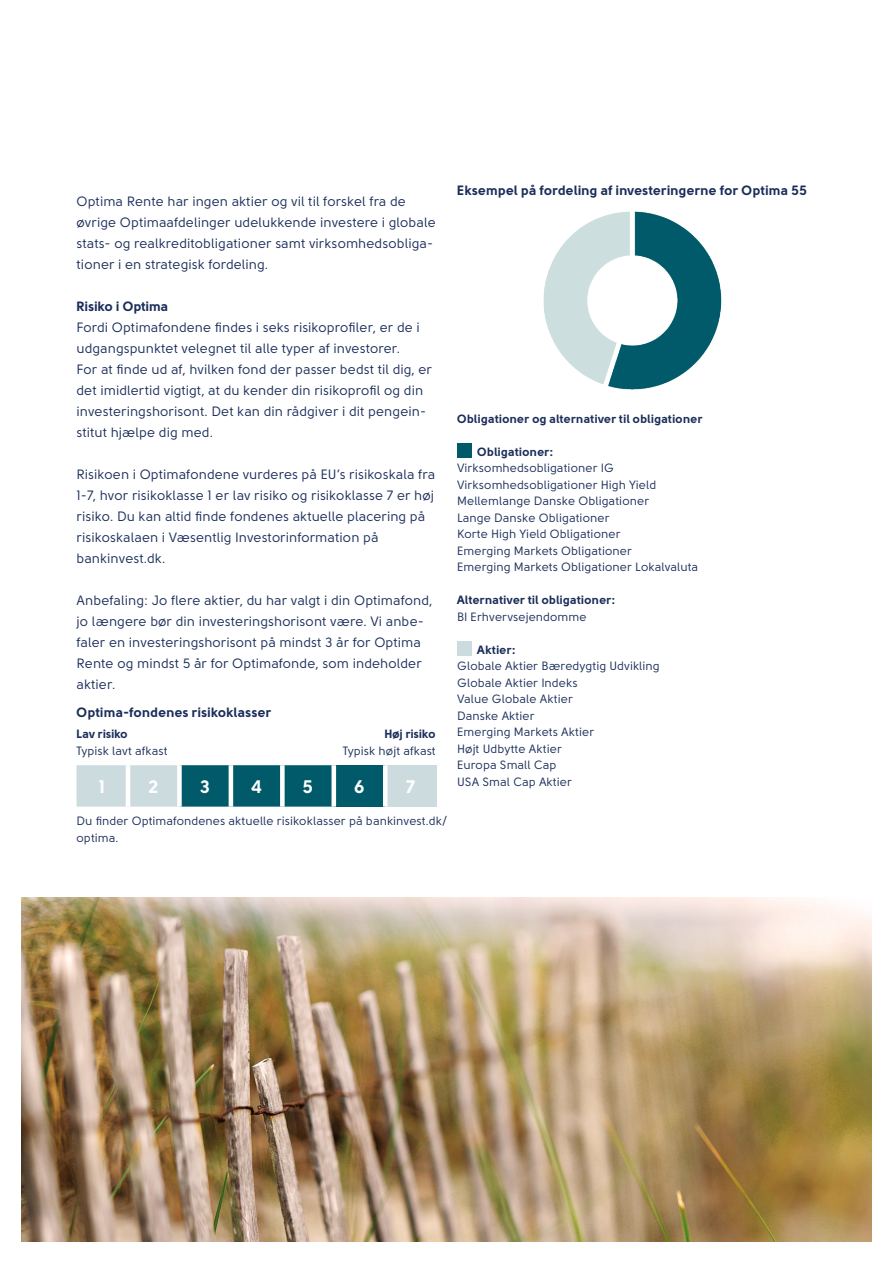
<style>
.page{position:relative;width:893px;height:1263px;background:#fff}
.page>*{position:absolute;margin:0;border:0;box-sizing:border-box;transform-origin:0 0}
.t1{font:700 18.15px "Solomon Sans";color:#fff}
.t2{font:13.5px/21px "Solomon Sans";color:#1b2e5a}
.t3{font:700 13.5px "Solomon Sans";letter-spacing:.01em;color:#1b2e5a}
.t4{font:12px/16.5px "Solomon Sans";color:#1b2e5a}
.t5{font:700 12px "Solomon Sans";letter-spacing:.015em;color:#1b2e5a}
</style>
<div class="page">
<img style="left:21px;top:898px;width:851px;height:344px">
<img style="left:543px;top:211px;width:179px;height:179px">
<div style="left:457px;top:443px;width:15px;height:15px;background:#005a69"></div>
<div style="left:457px;top:641px;width:15px;height:15px;background:#ccdcde"></div>
<svg style="left:77px;top:765px;width:255px;height:42px;background:#56909a"></svg>
<div style="left:334px;top:765px;width:51px;height:42px;background:#005a69"></div>
<div style="left:385px;top:765px;width:52px;height:42px;background:#ccdcde"></div>
<hr style="left:126px;top:765px;width:4px;height:42px;background:#fff">
<div style="left:177px;top:765px;width:5px;height:42px;background:#fff"></div>
<hr style="left:229px;top:765px;width:4px;height:42px;background:#fff">
<div style="left:280px;top:765px;width:5px;height:42px;background:#fff"></div>
<hr style="left:332px;top:765px;width:4px;height:42px;background:#fff">
<div style="left:383px;top:765px;width:5px;height:42px;background:#fff"></div>
<p class="t2" style="left:77px;top:191px;width:331px">Optima Rente har ingen aktier og vil til forskel fra de</p>
<p class="t2" style="left:77px;top:212px;width:361px">øvrige Optimaafdelinger udelukkende investere i globale</p>
<p class="t2" style="left:77px;top:233px;width:358px">stats- og realkreditobligationer samt virksomhedsobliga&shy;tioner i en strategisk fordeling.</p>
<p class="t3" style="left:77px;top:299px;width:93px">Risiko i Optima</p>
<p class="t2" style="left:77px;top:317px;width:345px">Fordi Optimafondene findes i seks risikoprofiler, er de i</p>
<p class="t2" style="left:77px;top:338px;width:325px">udgangspunktet velegnet til alle typer af investorer.</p>
<p class="t2" style="left:77px;top:359px;width:357px">For at finde ud af, hvilken fond der passer bedst til dig, er</p>
<p class="t2" style="left:77px;top:380px;width:348px">det imidlertid vigtigt, at du kender din risikoprofil og din</p>
<p class="t2" style="left:77px;top:401px;width:351px">investeringshorisont. Det kan din rådgiver i dit pengein&shy;stitut hjælpe dig med.</p>
<p class="t2" style="left:77px;top:464px;width:360px">Risikoen i Optimafondene vurderes på EU’s risikoskala fra</p>
<p class="t2" style="left:77px;top:485px;width:359px">1-7, hvor risikoklasse 1 er lav risiko og risikoklasse 7 er høj</p>
<p class="t2" style="left:77px;top:506px;width:350px">risiko. Du kan altid finde fondenes aktuelle placering på risikoskalaen i Væsentlig Investorinformation på</p>
<p class="t2" style="left:77px;top:548px;width:90px">bankinvest.dk.</p>
<p class="t2" style="left:77px;top:590px;width:357px">Anbefaling: Jo flere aktier, du har valgt i din Optimafond,</p>
<p class="t2" style="left:77px;top:611px;width:349px">jo længere bør din investeringshorisont være. Vi anbe&shy;faler en investeringshorisont på mindst 3 år for Optima Rente og mindst 5 år for Optimafonde, som indeholder aktier.</p>
<p class="t3" style="left:77px;top:704px;width:196px">Optima-fondenes risikoklasser</p>
<p class="t5" style="left:77px;top:727px;width:53px">Lav risiko</p>
<p class="t4" style="left:77px;top:742px;width:93px">Typisk lavt afkast</p>
<p class="t5" style="left:384px;top:727px;width:53px">Høj risiko</p>
<p class="t4" style="left:343px;top:742px;width:94px">Typisk højt afkast</p>
<p class="t1" style="left:99px;top:776px;width:7px">1</p>
<p class="t1" style="left:149px;top:776px;width:12px">2</p>
<p class="t1" style="left:200px;top:776px;width:12px">3</p>
<p class="t1" style="left:251px;top:776px;width:12px">4</p>
<p class="t1" style="left:303px;top:776px;width:12px">5</p>
<p class="t1" style="left:354px;top:776px;width:12px">6</p>
<p class="t1" style="left:407px;top:776px;width:10px">7</p>
<p class="t4" style="left:77px;top:813px;width:372px">Du finder Optimafondenes aktuelle risikoklasser på bankinvest.dk/ optima.</p>
<p class="t3" style="left:457px;top:182px;width:351px">Eksempel på fordeling af investeringerne for Optima 55</p>
<p class="t5" style="left:457px;top:412px;width:247px">Obligationer og alternativer til obligationer</p>
<p class="t5" style="left:477px;top:445px;width:78px">Obligationer:</p>
<p class="t4" style="left:457px;top:460px;width:159px">Virksomhedsobligationer IG</p>
<p class="t4" style="left:457px;top:476px;width:201px">Virksomhedsobligationer High Yield</p>
<p class="t4" style="left:457px;top:493px;width:194px">Mellemlange Danske Obligationer</p>
<p class="t4" style="left:457px;top:509px;width:154px">Lange Danske Obligationer</p>
<p class="t4" style="left:457px;top:526px;width:165px">Korte High Yield Obligationer</p>
<p class="t4" style="left:457px;top:542px;width:176px">Emerging Markets Obligationer</p>
<p class="t4" style="left:457px;top:559px;width:243px">Emerging Markets Obligationer Lokalvaluta</p>
<p class="t5" style="left:457px;top:593px;width:160px">Alternativer til obligationer:</p>
<p class="t4" style="left:457px;top:608px;width:131px">BI Erhvervsejendomme</p>
<p class="t5" style="left:477px;top:643px;width:40px">Aktier:</p>
<p class="t4" style="left:457px;top:658px;width:204px">Globale Aktier Bæredygtig Udvikling</p>
<p class="t4" style="left:457px;top:674px;width:122px">Globale Aktier Indeks</p>
<p class="t4" style="left:457px;top:691px;width:117px">Value Globale Aktier</p>
<p class="t4" style="left:457px;top:707px;width:79px">Danske Aktier</p>
<p class="t4" style="left:457px;top:724px;width:139px">Emerging Markets Aktier</p>
<p class="t4" style="left:457px;top:740px;width:106px">Højt Udbytte Aktier</p>
<p class="t4" style="left:457px;top:757px;width:101px">Europa Small Cap</p>
<p class="t4" style="left:457px;top:773px;width:116px">USA Smal Cap Aktier</p>
</div>
